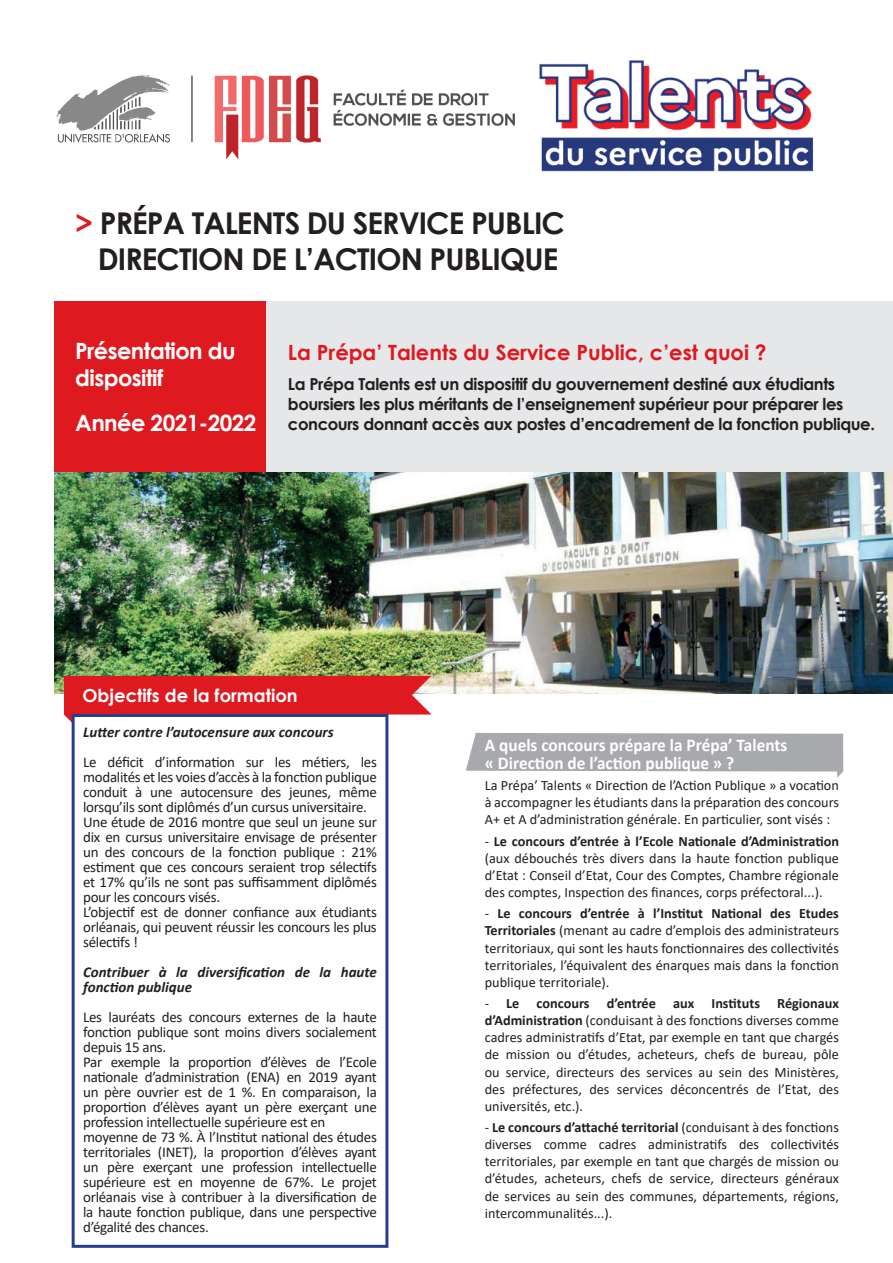
<style>
.page{position:relative;width:893px;height:1263px;background:#fff}
.page>*{position:absolute;margin:0;border:0;box-sizing:border-box;transform-origin:0 0}
.t1{font:700 30px/36px "Century Gothic";letter-spacing:-.03em;color:#231f20;text-align:center}
.t2{font:700 22.5px/27px "Century Gothic";letter-spacing:-.025em;color:#fff}
.t3{font:700 21px "Century Gothic";color:#de1920}
.t4{font:700 18px/18px "Calibri";color:#fff;scale:.96 1}
.t5{font:700 18px "Century Gothic";color:#fff}
.t6{font:700 16.5px/19.8px "Century Gothic";letter-spacing:-.025em;color:#231f20}
.t7{font:15px/15px "Calibri";letter-spacing:-.02em;color:#231f20}
.t8{font:italic 700 15px/15px "Calibri";color:#231f20}
.t9{font:14.25px/17.1px "Calibri";color:#231f20;text-align:justify}
.s1{color:#de1920}
.s2{font-weight:700}
</style>
<div class="page">
<img style="left:56px;top:75px;width:458px;height:83px">
<div style="left:54px;top:302px;width:213px;height:170px;background:#de1920"></div>
<div style="left:267px;top:302px;width:626px;height:170px;background:#e6e7e9"></div>
<img style="left:54px;top:472px;width:839px;height:221px">
<div style="left:64px;top:676px;width:367px;height:47px;background:#de1920"></div>
<svg style="left:466px;top:733px;width:377px;height:44px;background:#b5b5b9"></svg>
<div style="left:73px;top:715px;width:314px;height:531px;background:#fff"></div>
<div style="left:72px;top:714px;width:316px;height:534px;border:3px solid #253f8e"></div>
<img style="left:539px;top:60px;width:274px;height:112px">
<h1 class="t1" style="left:75px;top:204px;width:491px"><span class="s1">&gt;</span> PRÉPA TALENTS DU SERVICE PUBLIC<br>DIRECTION DE L’ACTION PUBLIQUE</h1>
<h2 class="t2" style="left:75px;top:337px;width:162px">Présentation du dispositif</h2>
<h2 class="t2" style="left:75px;top:409px;width:183px">Année 2021-2022</h2>
<h3 class="t3" style="left:288px;top:336px;width:480px">La Prépa’ Talents du Service Public, c’est quoi ?</h3>
<p class="t6" style="left:288px;top:374px;width:589px">La Prépa Talents est un dispositif du gouvernement destiné aux étudiants boursiers les plus méritants de l’enseignement supérieur pour préparer les concours donnant accès aux postes d’encadrement de la fonction publique.</p>
<p class="t5" style="left:82px;top:682px;width:217px">Objectifs de la formation</p>
<p class="t8" style="left:83px;top:724px;width:252px">Lutter contre l’autocensure aux concours</p>
<p class="t7" style="left:83px;top:754px;width:295px">Le déficit d’information sur les métiers, les modalités et les voies d’accès à la fonction publique conduit à une autocensure des jeunes, même lorsqu’ils sont diplômés d’un cursus universitaire.<br>Une étude de 2016 montre que seul un jeune sur dix en cursus universitaire envisage de présenter un des concours de la fonction publique : 21% estiment que ces concours seraient trop sélectifs et 17% qu’ils ne sont pas suffisamment diplômés pour les concours visés.<br>L’objectif est de donner confiance aux étudiants orléanais, qui peuvent réussir les concours les plus sélectifs !</p>
<p class="t8" style="left:83px;top:964px;width:295px">Contribuer à la diversification de la haute fonction publique</p>
<p class="t7" style="left:83px;top:1009px;width:295px">Les lauréats des concours externes de la haute fonction publique sont moins divers socialement depuis 15 ans.<br>Par exemple la proportion d’élèves de l’Ecole nationale d’administration (ENA) en 2019 ayant un père ouvrier est de 1 %. En comparaison, la proportion d’élèves ayant un père exerçant une profession intellectuelle supérieure est en moyenne de 73 %. À l’Institut national des études territoriales (INET), la proportion d’élèves ayant un père exerçant une profession intellectuelle supérieure est en moyenne de 67%. Le projet orléanais vise à contribuer à la diversification de la haute fonction publique, dans une perspective d’égalité des chances.</p>
<p class="t4" style="left:485px;top:736px;width:317px">A quels concours prépare la Prépa’ Talents « Direction de l’action publique » ?</p>
<p class="t9" style="left:485px;top:776px;width:356px">La Prépa’ Talents « Direction de l’Action Publique » a vocation à accompagner les étudiants dans la préparation des concours A+ et A d’administration générale. En particulier, sont visés :</p>
<p class="t9" style="left:485px;top:832px;width:356px">- <span class="s2">Le concours d’entrée à l’Ecole Nationale d’Administration </span>(aux débouchés très divers dans la haute fonction publique d’Etat : Conseil d’Etat, Cour des Comptes, Chambre régionale des comptes, Inspection des finances, corps préfectoral...).</p>
<p class="t9" style="left:485px;top:905px;width:356px">- <span class="s2">Le concours d’entrée à l’Institut National des Etudes Territoriales</span> (menant au cadre d’emplois des administrateurs territoriaux, qui sont les hauts fonctionnaires des collectivités territoriales, l’équivalent des énarques mais dans la fonction publique territoriale).</p>
<p class="t9" style="left:485px;top:994px;width:356px">- <span class="s2">Le concours d’entrée aux Instituts Régionaux d’Administration</span> (conduisant à des fonctions diverses comme cadres administratifs d’Etat, par exemple en tant que chargés de mission ou d’études, acheteurs, chefs de bureau, pôle ou service, directeurs des services au sein des Ministères, des préfectures, des services déconcentrés de l’Etat, des universités, etc.).</p>
<p class="t9" style="left:485px;top:1118px;width:356px">- <span class="s2">Le concours d’attaché territorial</span> (conduisant à des fonctions diverses comme cadres administratifs des collectivités territoriales, par exemple en tant que chargés de mission ou d’études, acheteurs, chefs de service, directeurs généraux de services au sein des communes, départements, régions, intercommunalités...).</p>
</div>
